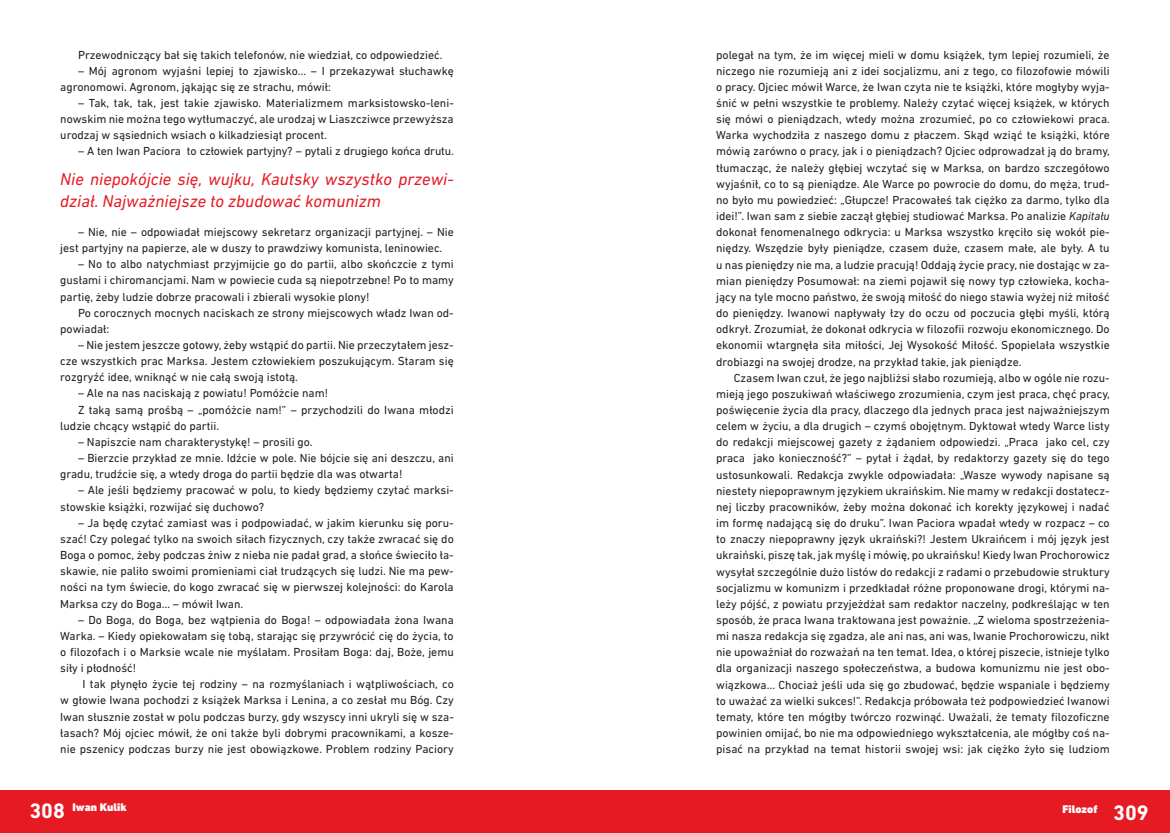
<style>
.page{position:relative;width:1170px;height:833px;background:#fff}
.page>*{position:absolute;margin:0;border:0;box-sizing:border-box;transform-origin:0 0}
.t1{font:700 21.25px "DIN Next LT Pro";color:#fff}
.t2{font:italic 17.5px/21.8px "DIN Next LT Pro";color:#e51a23}
.t3{font:11.88px/16.1px "DIN Next LT Pro";color:#231f20;text-align:justify}
.t4{font:900 11.25px "DIN Next LT Pro";color:#fff}
.s1{font-style:italic}
</style>
<div class="page">
<div style="left:0;top:790px;width:585px;height:43px;background:#e51a23"></div>
<div style="left:585px;top:790px;width:584px;height:43px;background:#e51a23"></div>
<p class="t3" style="left:78px;top:46px;width:366px">Przewodniczący bał się takich telefonów, nie wiedział, co odpowiedzieć.</p>
<p class="t3" style="left:60px;top:62px;width:395px;text-indent:18px">– Mój agronom wyjaśni lepiej to zjawisko… – I przekazywał słuchawkę agronomowi. Agronom, jąkając się ze strachu, mówił:</p>
<p class="t3" style="left:60px;top:95px;width:395px;text-indent:18px">– Tak, tak, tak, jest takie zjawisko. Materializmem marksistowsko-leni&shy;nowskim nie można tego wytłumaczyć, ale urodzaj w Liaszcziwce przewyższa urodzaj w sąsiednich wsiach o kilkadziesiąt procent.</p>
<p class="t3" style="left:78px;top:143px;width:377px">– A ten Iwan Paciora to człowiek partyjny? – pytali z drugiego końca drutu.</p>
<h2 class="t2" style="left:60px;top:168px;width:395px">Nie niepokójcie się, wujku, Kautsky wszystko przewi&shy;dział. Najważniejsze to zbudować komunizm</h2>
<p class="t3" style="left:60px;top:224px;width:395px;text-indent:18px">– Nie, nie – odpowiadał miejscowy sekretarz organizacji partyjnej. – Nie jest partyjny na papierze, ale w duszy to prawdziwy komunista, leninowiec.</p>
<p class="t3" style="left:60px;top:256px;width:395px;text-indent:18px">– No to albo natychmiast przyjmijcie go do partii, albo skończcie z tymi gusłami i chiromancjami. Nam w powiecie cuda są niepotrzebne! Po to mamy partię, żeby ludzie dobrze pracowali i zbierali wysokie plony!</p>
<p class="t3" style="left:60px;top:304px;width:395px;text-indent:18px">Po corocznych mocnych naciskach ze strony miejscowych władz Iwan od&shy;powiadał:</p>
<p class="t3" style="left:60px;top:337px;width:395px;text-indent:18px">– Nie jestem jeszcze gotowy, żeby wstąpić do partii. Nie przeczytałem jesz&shy;cze wszystkich prac Marksa. Jestem człowiekiem poszukującym. Staram się rozgryźć idee, wniknąć w nie całą swoją istotą.</p>
<p class="t3" style="left:78px;top:385px;width:252px">– Ale na nas naciskają z powiatu! Pomóżcie nam!</p>
<p class="t3" style="left:78px;top:401px;width:377px">Z taką samą prośbą – „pomóżcie nam!” – przychodzili do Iwana młodzi</p>
<p class="t3" style="left:60px;top:417px;width:160px">ludzie chcący wstąpić do partii.</p>
<p class="t3" style="left:78px;top:434px;width:236px">– Napiszcie nam charakterystykę! – prosili go.</p>
<p class="t3" style="left:60px;top:450px;width:395px;text-indent:18px">– Bierzcie przykład ze mnie. Idźcie w pole. Nie bójcie się ani deszczu, ani gradu, trudźcie się, a wtedy droga do partii będzie dla was otwarta!</p>
<p class="t3" style="left:60px;top:482px;width:395px;text-indent:18px">– Ale jeśli będziemy pracować w polu, to kiedy będziemy czytać marksi&shy;stowskie książki, rozwijać się duchowo?</p>
<p class="t3" style="left:60px;top:514px;width:395px;text-indent:18px">– Ja będę czytać zamiast was i podpowiadać, w jakim kierunku się poru&shy;szać! Czy polegać tylko na swoich siłach fizycznych, czy także zwracać się do Boga o pomoc, żeby podczas żniw z nieba nie padał grad, a słońce świeciło ła&shy;skawie, nie paliło swoimi promieniami ciał trudzących się ludzi. Nie ma pew&shy;ności na tym świecie, do kogo zwracać się w pierwszej kolejności: do Karola Marksa czy do Boga… – mówił Iwan.</p>
<p class="t3" style="left:60px;top:611px;width:395px;text-indent:18px">– Do Boga, do Boga, bez wątpienia do Boga! – odpowiadała żona Iwana Warka. – Kiedy opiekowałam się tobą, starając się przywrócić cię do życia, to o filozofach i o Marksie wcale nie myślałam. Prosiłam Boga: daj, Boże, jemu siły i płodność!</p>
<p class="t3" style="left:60px;top:676px;width:395px;text-indent:22px">I tak płynęło życie tej rodziny – na rozmyślaniach i wątpliwościach, co w głowie Iwana pochodzi z książek Marksa i Lenina, a co zesłał mu Bóg. Czy Iwan słusznie został w polu podczas burzy, gdy wszyscy inni ukryli się w sza&shy;łasach? Mój ojciec mówił, że oni także byli dobrymi pracownikami, a kosze&shy;nie pszenicy podczas burzy nie jest obowiązkowe. Problem rodziny Paciory</p>
<p class="t3" style="left:716px;top:46px;width:395px">polegał na tym, że im więcej mieli w domu książek, tym lepiej rozumieli, że niczego nie rozumieją ani z idei socjalizmu, ani z tego, co filozofowie mówili o pracy. Ojciec mówił Warce, że Iwan czyta nie te książki, które mogłyby wyja&shy;śnić w pełni wszystkie te problemy. Należy czytać więcej książek, w których się mówi o pieniądzach, wtedy można zrozumieć, po co człowiekowi praca.<br>Warka wychodziła z naszego domu z płaczem. Skąd wziąć te książki, które mówią zarówno o pracy, jak i o pieniądzach? Ojciec odprowadzał ją do bramy, tłumacząc, że należy głębiej wczytać się w Marksa, on bardzo szczegółowo wyjaśnił, co to są pieniądze. Ale Warce po powrocie do domu, do męża, trud&shy;no było mu powiedzieć: „Głupcze! Pracowałeś tak ciężko za darmo, tylko dla idei!”. Iwan sam z siebie zaczął głębiej studiować Marksa. Po analizie <span class="s1">Kapitału </span>dokonał fenomenalnego odkrycia: u Marksa wszystko kręciło się wokół pie&shy;niędzy. Wszędzie były pieniądze, czasem duże, czasem małe, ale były. A tu u nas pieniędzy nie ma, a ludzie pracują! Oddają życie pracy, nie dostając w za&shy;mian pieniędzy Posumował: na ziemi pojawił się nowy typ człowieka, kocha&shy;jący na tyle mocno państwo, że swoją miłość do niego stawia wyżej niż miłość do pieniędzy. Iwanowi napływały łzy do oczu od poczucia głębi myśli, którą odkrył. Zrozumiał, że dokonał odkrycia w filozofii rozwoju ekonomicznego. Do ekonomii wtargnęła siła miłości, Jej Wysokość Miłość. Spopielała wszystkie drobiazgi na swojej drodze, na przykład takie, jak pieniądze.</p>
<p class="t3" style="left:716px;top:369px;width:395px;text-indent:18px">Czasem Iwan czuł, że jego najbliżsi słabo rozumieją, albo w ogóle nie rozu&shy;mieją jego poszukiwań właściwego zrozumienia, czym jest praca, chęć pracy, poświęcenie życia dla pracy, dlaczego dla jednych praca jest najważniejszym celem w życiu, a dla drugich – czymś obojętnym. Dyktował wtedy Warce listy do redakcji miejscowej gazety z żądaniem odpowiedzi. „Praca jako cel, czy praca jako konieczność?” – pytał i żądał, by redaktorzy gazety się do tego ustosunkowali. Redakcja zwykle odpowiadała: „Wasze wywody napisane są niestety niepoprawnym językiem ukraińskim. Nie mamy w redakcji dostatecz&shy;nej liczby pracowników, żeby można dokonać ich korekty językowej i nadać im formę nadającą się do druku”. Iwan Paciora wpadał wtedy w rozpacz – co to znaczy niepoprawny język ukraiński?! Jestem Ukraińcem i mój język jest ukraiński, piszę tak, jak myślę i mówię, po ukraińsku! Kiedy Iwan Prochorowicz wysyłał szczególnie dużo listów do redakcji z radami o przebudowie struktury socjalizmu w komunizm i przedkładał różne proponowane drogi, którymi na&shy;leży pójść, z powiatu przyjeżdżał sam redaktor naczelny, podkreślając w ten sposób, że praca Iwana traktowana jest poważnie. „Z wieloma spostrzeżenia&shy;mi nasza redakcja się zgadza, ale ani nas, ani was, Iwanie Prochorowiczu, nikt nie upoważniał do rozważań na ten temat. Idea, o której piszecie, istnieje tylko dla organizacji naszego społeczeństwa, a budowa komunizmu nie jest obo&shy;wiązkowa… Chociaż jeśli uda się go zbudować, będzie wspaniale i będziemy to uważać za wielki sukces!”. Redakcja próbowała też podpowiedzieć Iwanowi tematy, które ten mógłby twórczo rozwinąć. Uważali, że tematy filozoficzne powinien omijać, bo nie ma odpowiedniego wykształcenia, ale mógłby coś na&shy;pisać na przykład na temat historii swojej wsi: jak ciężko żyło się ludziom</p>
<h1 class="t1" style="left:29px;top:798px;width:37px">308</h1>
<h1 class="t1" style="left:1113px;top:800px;width:37px">309</h1>
<p class="t4" style="left:73px;top:801px;width:56px">Iwan Kulik</p>
<p class="t4" style="left:1062px;top:802px;width:37px">Filozof</p>
</div>
